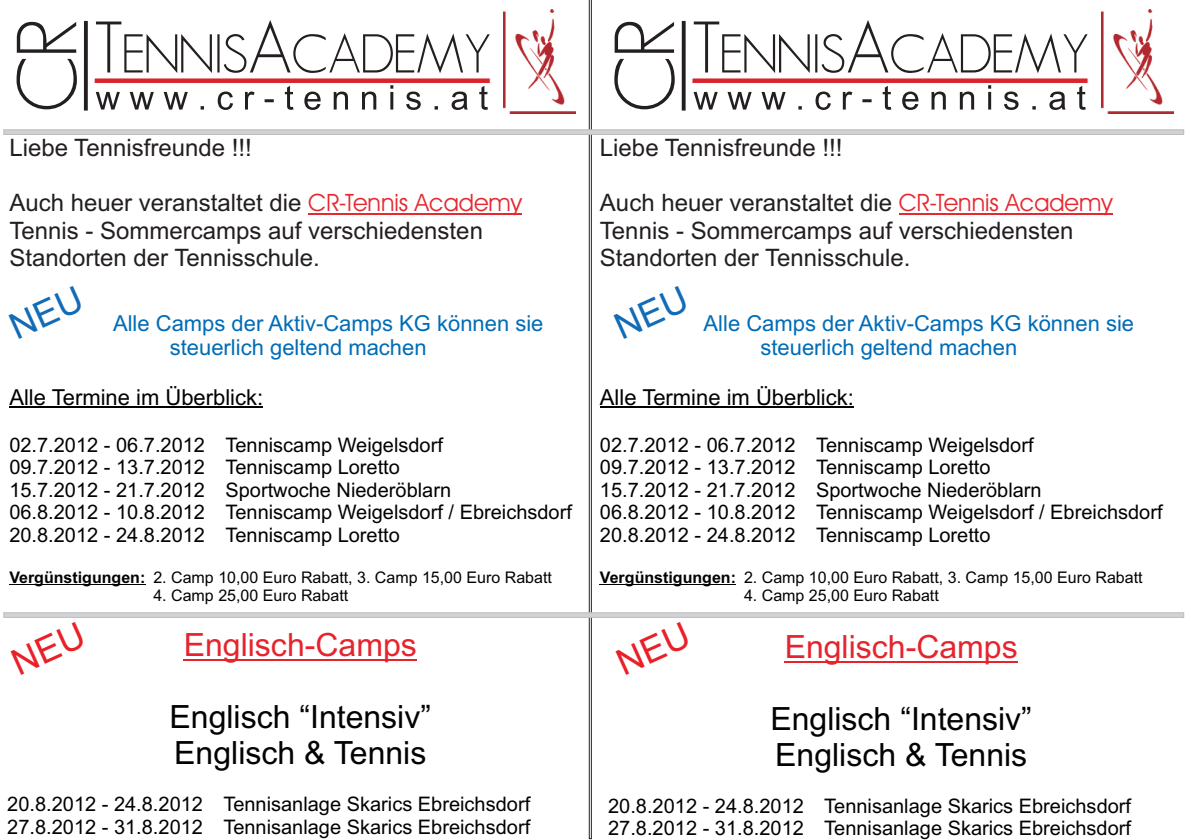
<style>
.page{position:relative;width:1191px;height:840px;background:#fff}
.page>*{position:absolute;margin:0;border:0;box-sizing:border-box;transform-origin:0 0}
.t1{font:32px/35.8px "Arial";color:#010202}
.t2{font:32px "Arial";color:#e6242d}
.t3{font:24px/27px "Arial";color:#231f20}
.t4{font:22px/24.6px "Arial";color:#006cb7}
.t5{font:22px "Arial";color:#010202}
.t6{font:20px/22.4px "Arial";color:#010202}
.t7{font:16px "Arial";color:#010202}
.s1{font-family:"Avant Garde IT Cby BT";color:#e62830}
.s2{font-weight:700}
</style>
<div class="page">
<svg style="left:17px;top:22px;width:60px;height:87px"></svg>
<svg style="left:84px;top:21px;width:4px;height:89px"></svg>
<svg style="left:94px;top:20px;width:397px;height:90px"></svg>
<img style="left:503px;top:10px;width:73px;height:104px">
<svg style="left:614px;top:22px;width:60px;height:87px"></svg>
<svg style="left:681px;top:21px;width:4px;height:89px"></svg>
<svg style="left:692px;top:20px;width:396px;height:90px"></svg>
<img style="left:1101px;top:10px;width:72px;height:104px">
<div style="left:589px;top:0;width:2px;height:838px;border:1px solid #231f20"></div>
<svg style="left:3px;top:129px;width:1181px;height:6px;background:#cbccce"></svg>
<hr style="left:308px;top:213px;width:214px;height:1px;background:#e62830">
<hr style="left:9px;top:406px;width:254px;height:1px;background:#010202">
<hr style="left:9px;top:583px;width:136px;height:1px;background:#010202">
<hr style="left:899px;top:213px;width:213px;height:1px;background:#e62830">
<hr style="left:600px;top:406px;width:254px;height:1px;background:#010202">
<hr style="left:600px;top:583px;width:136px;height:1px;background:#010202">
<svg style="left:3px;top:611px;width:1181px;height:63px"></svg>
<p class="t3" style="left:9px;top:136px;width:244px">Liebe Tennisfreunde !!!</p>
<p class="t3" style="left:9px;top:191px;width:514px">Auch heuer veranstaltet die <span class="s1">CR-Tennis Academy<br></span>Tennis - Sommercamps auf verschiedensten<br>Standorten der Tennisschule.</p>
<p class="t4" style="left:170px;top:312px;width:375px;text-indent:-57px">Alle Camps der Aktiv-Camps KG können sie steuerlich geltend machen</p>
<p class="t5" style="left:9px;top:388px;width:255px">Alle Termine im Überblick:</p>
<p class="t6" style="left:9px;top:435px;width:564px">02.7.2012 - 06.7.2012 Tenniscamp Weigelsdorf<br>09.7.2012 - 13.7.2012 Tenniscamp Loretto<br>15.7.2012 - 21.7.2012 Sportwoche Niederöblarn<br>06.8.2012 - 10.8.2012 Tenniscamp Weigelsdorf / Ebreichsdorf 20.8.2012 - 24.8.2012 Tenniscamp Loretto</p>
<p class="t7" style="left:9px;top:570px;width:544px"><span class="s2">Vergünstigungen:</span> 2. Camp 10,00 Euro Rabatt, 3. Camp 15,00 Euro Rabatt</p>
<p class="t7" style="left:153px;top:588px;width:196px">4. Camp 25,00 Euro Rabatt</p>
<h1 class="t2" style="left:184px;top:632px;width:234px">Englisch-Camps</h1>
<h1 class="t1" style="left:170px;top:701px;width:263px">Englisch “Intensiv”<br>Englisch &amp; Tennis</h1>
<p class="t6" style="left:7px;top:794px;width:524px">20.8.2012 - 24.8.2012 Tennisanlage Skarics Ebreichsdorf<br>27.8.2012 - 31.8.2012 Tennisanlage Skarics Ebreichsdorf</p>
<p class="t3" style="left:600px;top:136px;width:244px">Liebe Tennisfreunde !!!</p>
<p class="t3" style="left:600px;top:191px;width:514px">Auch heuer veranstaltet die <span class="s1">CR-Tennis Academy<br></span>Tennis - Sommercamps auf verschiedensten<br>Standorten der Tennisschule.</p>
<p class="t4" style="left:760px;top:312px;width:375px;text-indent:-57px">Alle Camps der Aktiv-Camps KG können sie steuerlich geltend machen</p>
<p class="t5" style="left:600px;top:388px;width:255px">Alle Termine im Überblick:</p>
<p class="t6" style="left:600px;top:435px;width:564px">02.7.2012 - 06.7.2012 Tenniscamp Weigelsdorf<br>09.7.2012 - 13.7.2012 Tenniscamp Loretto<br>15.7.2012 - 21.7.2012 Sportwoche Niederöblarn<br>06.8.2012 - 10.8.2012 Tenniscamp Weigelsdorf / Ebreichsdorf 20.8.2012 - 24.8.2012 Tenniscamp Loretto</p>
<p class="t7" style="left:600px;top:570px;width:544px"><span class="s2">Vergünstigungen:</span> 2. Camp 10,00 Euro Rabatt, 3. Camp 15,00 Euro Rabatt</p>
<p class="t7" style="left:744px;top:588px;width:196px">4. Camp 25,00 Euro Rabatt</p>
<h1 class="t2" style="left:784px;top:634px;width:234px">Englisch-Camps</h1>
<h1 class="t1" style="left:770px;top:703px;width:263px">Englisch “Intensiv”<br>Englisch &amp; Tennis</h1>
<p class="t6" style="left:608px;top:796px;width:524px">20.8.2012 - 24.8.2012 Tennisanlage Skarics Ebreichsdorf<br>27.8.2012 - 31.8.2012 Tennisanlage Skarics Ebreichsdorf</p>
</div>
